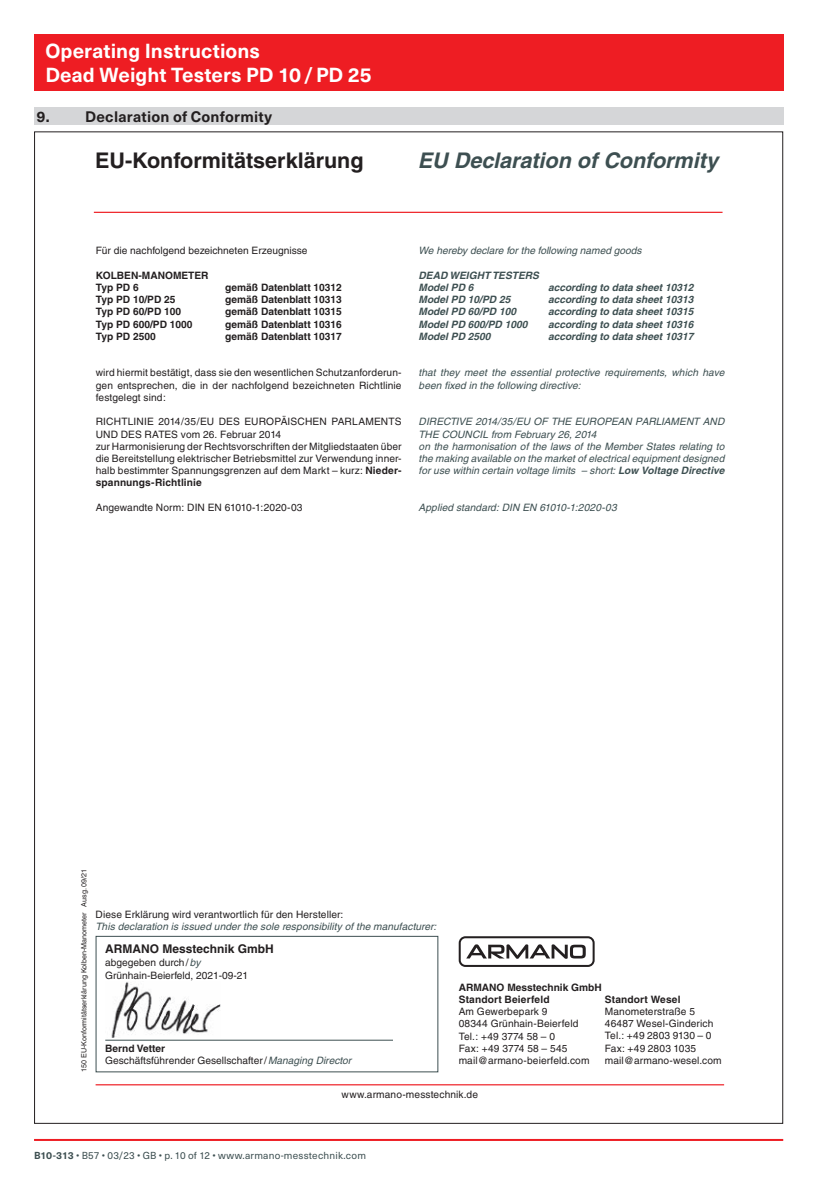
<style>
.page{position:relative;width:840px;height:1191px;background:#fff}
.page>*{position:absolute;margin:0;border:0;box-sizing:border-box;transform-origin:0 0}
.t1{font:italic 700 21.6px "Helvetica";color:#3d4f51}
.t2{font:700 21.6px "Helvetica";color:#231f20}
.t3{font:700 20px/24px "Neue Haas Unica W1 G";letter-spacing:.005em;color:#fff}
.t4{font:700 15px "Neue Haas Unica W1 G";letter-spacing:.015em;color:#231f20}
.t5{font:700 12px "Helvetica";color:#231f20}
.t6{font:10.2px/12.2px "Helvetica";letter-spacing:.01em;color:#231f20}
.t7{font:italic 10.2px/12.2px "Helvetica";letter-spacing:.005em;color:#3d4f51}
.t8{font:700 10.2px/12.2px "Helvetica";color:#231f20}
.t9{font:italic 700 10.2px/12.2px "Helvetica";color:#3d4f51}
.t10{font:10px "Neue Haas Unica W1 G";letter-spacing:.02em;color:#3d4f51}
.t11{font:7.2px "Helvetica";color:#231f20}
.s1{font-weight:700}
.s2{font-style:italic;color:#3d4f51}
</style>
<div class="page">
<hr style="left:34px;top:1139px;width:748px;height:2px;background:#ee1d23">
<div style="left:34px;top:34px;width:748px;height:57px;background:#ee1d23"></div>
<div style="left:34px;top:108px;width:748px;height:17px;background:#d5d6d8"></div>
<hr style="left:95px;top:1084px;width:628px;height:1px;background:#ee1d23">
<div style="left:95px;top:936px;width:343px;height:136px;border:1px solid #3d4f51"></div>
<hr style="left:105px;top:1039px;width:288px;height:1px;background:#3d4f51">
<img style="left:111px;top:982px;width:109px;height:55px">
<hr style="left:94px;top:212px;width:628px;height:1px;background:#ee1d23">
<div style="left:458px;top:936px;width:136px;height:31px;border:2px solid #231f20;border-radius:6px"></div>
<svg style="left:466px;top:944px;width:119px;height:14px"></svg>
<h2 class="t3" style="left:45px;top:38px;width:328px">Operating Instructions<br>Dead Weight Testers PD 10/PD 25</h2>
<h3 class="t4" style="left:37px;top:105px;width:236px">9. Declaration of Conformity</h3>
<h1 class="t2" style="left:95px;top:148px;width:270px">EU-Konformitätserklärung</h1>
<h1 class="t1" style="left:417px;top:147px;width:301px">EU Declaration of Conformity</h1>
<p class="t6" style="left:96px;top:244px;width:213px">Für die nachfolgend bezeichneten Erzeugnisse</p>
<p class="t8" style="left:96px;top:269px;width:114px">KOLBEN-MANOMETER<br>Typ PD 6</p>
<p class="t8" style="left:225px;top:281px;width:118px">gemäß Datenblatt 10312</p>
<p class="t8" style="left:96px;top:293px;width:81px">Typ PD 10/PD 25</p>
<p class="t8" style="left:225px;top:293px;width:118px">gemäß Datenblatt 10313</p>
<p class="t8" style="left:96px;top:305px;width:87px">Typ PD 60/PD 100</p>
<p class="t8" style="left:225px;top:305px;width:118px">gemäß Datenblatt 10315</p>
<p class="t8" style="left:96px;top:318px;width:98px">Typ PD 600/PD 1000</p>
<p class="t8" style="left:225px;top:318px;width:118px">gemäß Datenblatt 10316</p>
<p class="t8" style="left:96px;top:330px;width:61px">Typ PD 2500</p>
<p class="t8" style="left:225px;top:330px;width:118px">gemäß Datenblatt 10317</p>
<p class="t6" style="left:96px;top:367px;width:307px;text-align:justify">wird hiermit bestätigt, dass sie den wesentlichen Schutzanforderun&shy;gen entsprechen, die in der nachfolgend bezeichneten Richtlinie festgelegt sind:</p>
<p class="t6" style="left:96px;top:415px;width:307px">RICHTLINIE 2014/35/EU DES EUROPÄISCHEN PARLAMENTS UND DES RATES vom 26. Februar 2014<br>zur Harmonisierung der Rechtsvorschriften der Mitgliedstaaten über die Bereitstellung elektrischer Betriebsmittel zur Verwendung inner&shy;halb bestimmter Spannungsgrenzen auf dem Markt – kurz: <span class="s1">Nieder&shy;spannungs-Richtlinie</span></p>
<p class="t6" style="left:96px;top:501px;width:208px">Angewandte Norm: DIN EN 61010-1:2020-03</p>
<p class="t7" style="left:418px;top:244px;width:224px">We hereby declare for the following named goods</p>
<p class="t9" style="left:418px;top:269px;width:122px">DEAD WEIGHT TESTERS<br>Model PD 6</p>
<p class="t9" style="left:547px;top:281px;width:147px">according to data sheet 10312</p>
<p class="t9" style="left:418px;top:293px;width:93px">Model PD 10/PD 25</p>
<p class="t9" style="left:547px;top:293px;width:147px">according to data sheet 10313</p>
<p class="t9" style="left:418px;top:305px;width:99px">Model PD 60/PD 100</p>
<p class="t9" style="left:547px;top:305px;width:147px">according to data sheet 10315</p>
<p class="t9" style="left:418px;top:318px;width:110px">Model PD 600/PD 1000</p>
<p class="t9" style="left:547px;top:318px;width:147px">according to data sheet 10316</p>
<p class="t9" style="left:418px;top:330px;width:73px">Model PD 2500</p>
<p class="t9" style="left:547px;top:330px;width:147px">according to data sheet 10317</p>
<p class="t7" style="left:418px;top:367px;width:307px">that they meet the essential protective requirements, which have been fixed in the following directive:</p>
<p class="t7" style="left:418px;top:415px;width:307px">DIRECTIVE 2014/35/EU OF THE EUROPEAN PARLIAMENT AND THE COUNCIL from February 26, 2014<br>on the harmonisation of the laws of the Member States relating to the making available on the market of electrical equipment designed for use within certain voltage limits – short: <span class="s1">Low Voltage Directive</span></p>
<p class="t7" style="left:418px;top:501px;width:199px">Applied standard: DIN EN 61010-1:2020-03</p>
<p class="t11" style="left:80px;top:1072px;width:205px;rotate:-90deg">150 EU-Konformitätserklärung Kolben-Manometer Ausg. 09/21</p>
<p class="t6" style="left:95px;top:908px;width:249px">Diese Erklärung wird verantwortlich für den Hersteller:</p>
<p class="t7" style="left:95px;top:920px;width:342px">This declaration is issued under the sole responsibility of the manufacturer:</p>
<p class="t5" style="left:105px;top:941px;width:170px">ARMANO Messtechnik GmbH</p>
<p class="t6" style="left:105px;top:956px;width:144px">abgegeben durch/<span class="s2">by<br></span>Grünhain-Beierfeld, 2021-09-21</p>
<p class="t6" style="left:105px;top:1042px;width:247px"><span class="s1">Bernd Vetter<br></span>Geschäftsführender Gesellschafter/<span class="s2">Managing Director</span></p>
<p class="t8" style="left:458px;top:981px;width:144px">ARMANO Messtechnik GmbH<br>Standort Beierfeld</p>
<p class="t6" style="left:458px;top:1005px;width:132px">Am Gewerbepark 9<br>08344 Grünhain-Beierfeld<br>Tel.: +49 3774 58 – 0<br>Fax: +49 3774 58 – 545 mail@armano-beierfeld.com</p>
<p class="t8" style="left:604px;top:993px;width:77px">Standort Wesel</p>
<p class="t6" style="left:604px;top:1005px;width:118px">Manometerstraße 5<br>46487 Wesel-Ginderich<br>Tel.: +49 2803 9130 – 0<br>Fax: +49 2803 1035 mail@armano-wesel.com</p>
<p class="t6" style="left:341px;top:1088px;width:138px">www.armano-messtechnik.de</p>
<p class="t10" style="left:34px;top:1148px;width:333px"><span class="s1">B10-313</span> • B57 • 03/23 • GB • p. 10 of 12 • www.armano-messtechnik.com</p>
</div>
